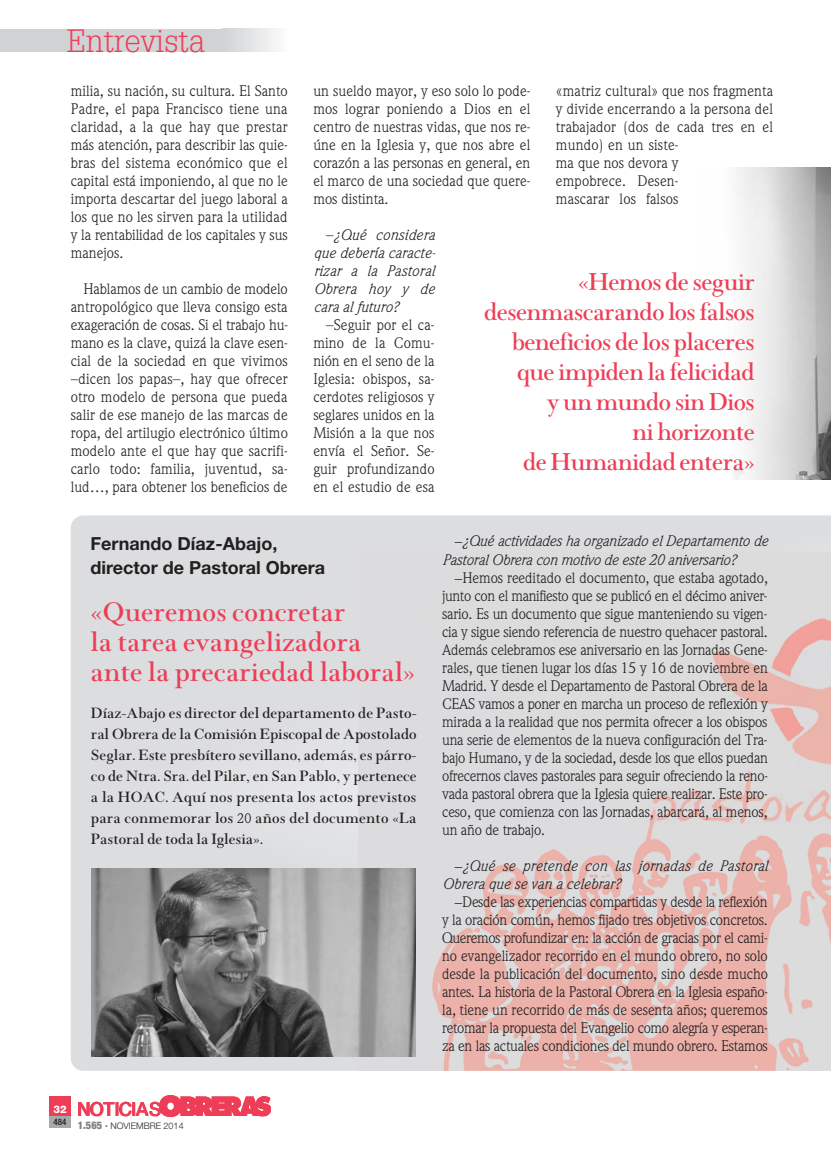
<style>
.page{position:relative;width:831px;height:1150px;background:#fff}
.page>*{position:absolute;margin:0;border:0;box-sizing:border-box;transform-origin:0 0}
.t1{font:300 31.5px "Glypha LT Std";color:#ee3d56}
.t2{font:600 30px/30px "Wessex";color:#ee3d56}
.t3{font:600 27px/30px "Wessex";letter-spacing:-.025em;color:#ee3d56;text-align:right}
.t4{font:700 18px/24px "Helvetica Neue";color:#231f20}
.t5{font:600 16.5px/21px "Wessex";letter-spacing:.01em;color:#231f20;text-align:justify}
.t6{font:15px/18px "Weidemann Std";color:#231f20;text-align:justify}
.t7{font:italic 15px/18px "Weidemann Std";color:#231f20}
.t8{font:800 10.5px "Helvetica Neue";color:#fff}
.t9{font:300 9px "Helvetica Neue";color:#231f20}
.t10{font:500 condensed 9px "Helvetica Neue";color:#231f20}
.s1{font-style:normal}
.s2{font-family:"Weidemann Std";font-weight:400;font-size:13.5px}
.s3{font-weight:900;font-stretch:condensed;font-size:10.5px;color:#808285}
.s4{font-family:"Times Ten";font-style:normal}
.s5{font-family:"Times Ten"}
</style>
<div class="page">
<div style="left:71px;top:515px;width:759px;height:555px;background:#dcdddf"></div>
<img style="left:358px;top:552px;width:472px;height:518px">
<div style="left:0;top:29px;width:222px;height:23px;background:#d1d2d4"></div>
<div style="left:222px;top:29px;width:65px;height:23px;background:linear-gradient(to right,#d1d2d5,#fbfbfc)"></div>
<div style="left:49px;top:1115px;width:22px;height:12px;background:#a8a9ad"></div>
<div style="left:49px;top:1095px;width:22px;height:20px;background:#ee3d56"></div>
<img style="left:79px;top:1115px;width:189px;height:1px">
<img style="left:79px;top:1095px;width:191px;height:20px">
<img style="left:92px;top:868px;width:323px;height:188px">
<img style="left:734px;top:167px;width:96px;height:312px">
<h1 class="t1" style="left:67px;top:29px;width:139px">Entrevista</h1>
<p class="t6" style="left:71px;top:83px;width:218px">milia, su nación, su cultura. El Santo Padre, el papa Francisco tiene una claridad, a la que hay que prestar más atención, para describir las quie&shy;bras del sistema económico que el capital está imponiendo, al que no le importa descartar del juego laboral a los que no les sirven para la utilidad y la rentabilidad de los capitales y sus manejos.</p>
<p class="t6" style="left:71px;top:281px;width:218px;text-indent:13px">Hablamos de un cambio de modelo antropológico que lleva consigo esta exageración de cosas. Si el trabajo hu&shy;mano es la clave, quizá la clave esen&shy;cial de la sociedad en que vivimos –dicen los papas–, hay que ofrecer otro modelo de persona que pueda salir de ese manejo de las marcas de ropa, del artilugio electrónico último modelo ante el que hay que sacrifi&shy;carlo todo: familia, juventud, sa&shy;lud…, para obtener los beneficios de</p>
<p class="t6" style="left:313px;top:83px;width:218px">un sueldo mayor, y eso solo lo pode&shy;mos lograr poniendo a Dios en el centro de nuestras vidas, que nos re&shy;úne en la Iglesia y, que nos abre el corazón a las personas en general, en el marco de una sociedad que quere&shy;mos distinta.</p>
<p class="t7" style="left:313px;top:227px;width:123px;text-align:justify;text-indent:13px"><span class="s1">–</span>¿Qué considera que debería caracte&shy;rizar a la Pastoral Obrera hoy y de cara al futuro?</p>
<p class="t6" style="left:313px;top:317px;width:123px;text-indent:13px">–Seguir por el ca&shy;mino de la Comu&shy;nión en el seno de la Iglesia: obispos, sa&shy;cerdotes religiosos y seglares unidos en la Misión a la que nos envía el Señor. Se&shy;guir profundizando en el estudio de esa</p>
<p class="t6" style="left:555px;top:83px;width:218px;text-align:left">«matriz cultural» que nos fragmenta y divide encerrando a la persona del trabajador (dos de cada tres en el mundo) en un siste-<br>ma que nos devora y<br>empobrece. Desen-<br>mascarar los falsos</p>
<h3 class="t3" style="left:484px;top:265px;width:272px">«Hemos de seguir desenmascarando los falsos beneficios de los placeres que impiden la felicidad<br>y un mundo sin Dios<br>ni horizonte<br>de Humanidad entera»</h3>
<p class="t4" style="left:90px;top:532px;width:236px">Fernando Díaz-Abajo, director de Pastoral Obrera</p>
<h2 class="t2" style="left:90px;top:595px;width:326px">«Queremos concretar<br>la tarea evangelizadora ante la precariedad laboral»</h2>
<p class="t5" style="left:91px;top:701px;width:327px">Díaz-Abajo es director del departamento de Pasto&shy;ral Obrera de la Comisión Episcopal de Apostolado Seglar. Este presbítero sevillano, además, es párro&shy;co de Ntra. Sra. del Pilar, en San Pablo, y pertenece a la HOAC. Aquí nos presenta los actos previstos para conmemorar los <span class="s2">20</span> años del documento «La Pastoral de toda la Iglesia».</p>
<p class="t8" style="left:53px;top:1104px;width:15px">32</p>
<p class="t10" style="left:54px;top:1118px;width:14px">484</p>
<p class="t9" style="left:78px;top:1121px;width:107px"><span class="s3">1.565 ·</span> NOVIEMBRE 2014</p>
<p class="t7" style="left:442px;top:533px;width:327px;text-indent:13px"><span class="s4">–</span>¿Qué actividades ha organizado el Departamento de<br>Pastoral Obrera con motivo de este 20 aniversario?</p>
<p class="t6" style="left:442px;top:569px;width:327px;text-indent:13px"><span class="s5">–</span>Hemos reeditado el documento, que estaba agotado, junto con el manifiesto que se publicó en el décimo aniver&shy;sario. Es un documento que sigue manteniendo su vigen&shy;cia y sigue siendo referencia de nuestro quehacer pastoral.<br>Además celebramos ese aniversario en las Jornadas Gene&shy;rales, que tienen lugar los días 15 y 16 de noviembre en Madrid. Y desde el Departamento de Pastoral Obrera de la CEAS vamos a poner en marcha un proceso de reflexión y mirada a la realidad que nos permita ofrecer a los obispos una serie de elementos de la nueva configuración del Tra&shy;bajo Humano, y de la sociedad, desde los que ellos puedan ofrecernos claves pastorales para seguir ofreciendo la reno&shy;vada pastoral obrera que la Iglesia quiere realizar. Este pro&shy;ceso, que comienza con las Jornadas, abarcará, al menos, un año de trabajo.</p>
<p class="t7" style="left:442px;top:857px;width:327px;text-indent:13px"><span class="s4">–</span>¿Qué se pretende con las jornadas de Pastoral<br>Obrera que se van a celebrar?</p>
<p class="t6" style="left:442px;top:893px;width:327px;text-indent:13px"><span class="s5">–</span>Desde las experiencias compartidas y desde la reflexión y la oración común, hemos fijado tres objetivos concretos.<br>Queremos profundizar en: la acción de gracias por el cami&shy;no evangelizador recorrido en el mundo obrero, no solo desde la publicación del documento, sino desde mucho antes. La historia de la Pastoral Obrera en la Iglesia españo&shy;la, tiene un recorrido de más de sesenta años; queremos retomar la propuesta del Evangelio como alegría y esperan&shy;za en las actuales condiciones del mundo obrero. Estamos</p>
</div>
